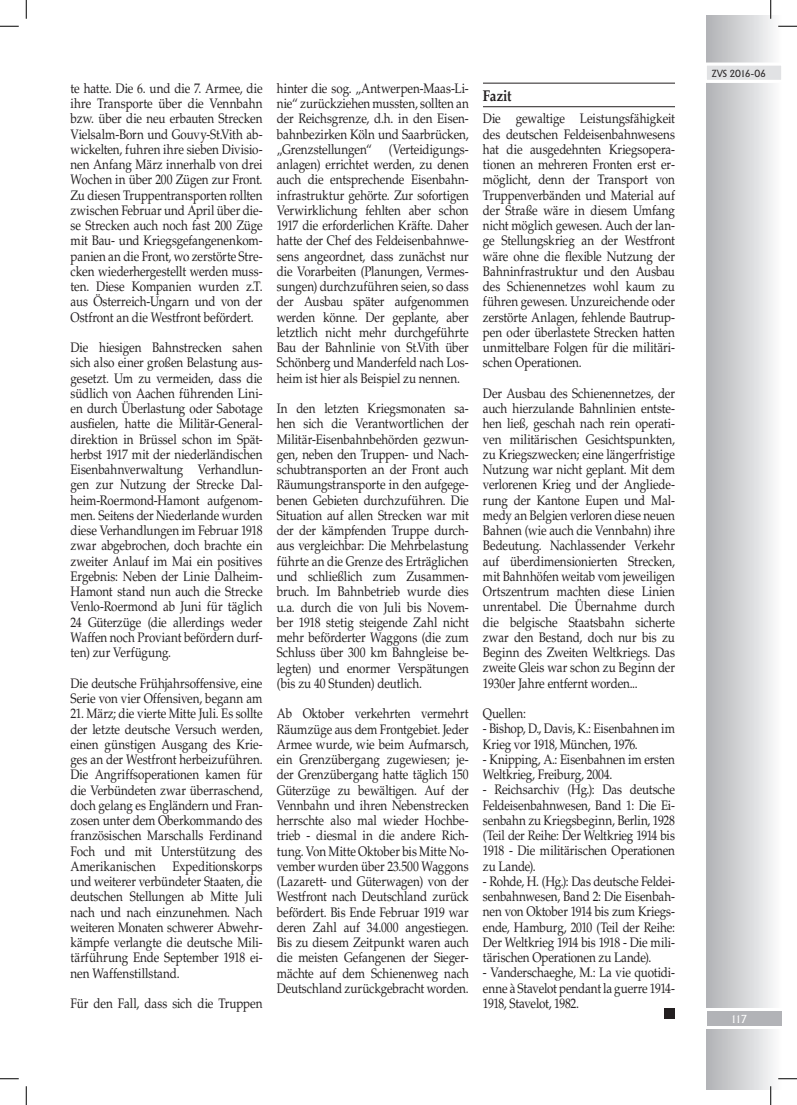
<style>
.page{position:relative;width:797px;height:1105px;background:#fff}
.page>*{position:absolute;margin:0;border:0;box-sizing:border-box;transform-origin:0 0}
.t1{font:700 15.62px "Palatino LT Std";letter-spacing:-.02em;color:#231f20;scale:.85 1}
.t2{font:13.75px/15.2px "Palatino LT Std";letter-spacing:-.01em;color:#231f20;text-align:justify;scale:.85 1}
.t3{font:11.25px "Adelon";color:#fff}
.t4{font:10px "Adelon";letter-spacing:-.025em;color:#231f20}
</style>
<div class="page">
<div style="left:707px;top:16px;width:74px;height:992px;background:linear-gradient(to right,#b1b2b5,#fafafb)"></div>
<div style="left:707px;top:1029px;width:74px;height:60px;background:linear-gradient(to right,#b1b2b6,#fafafb)"></div>
<hr style="left:483px;top:83px;width:192px;height:1px;background:#231f20">
<hr style="left:483px;top:107px;width:192px;height:1px;background:#231f20">
<div style="left:664px;top:1008px;width:11px;height:10px;background:#231f20"></div>
<div style="left:707px;top:1011px;width:74px;height:14px;background:#b2b3b7"></div>
<svg style="left:706px;top:61px;width:75px;height:24px"></svg>
<svg style="left:0;top:25px;width:19px;height:2px"></svg>
<svg style="left:778px;top:25px;width:19px;height:2px"></svg>
<svg style="left:0;top:1078px;width:19px;height:1px"></svg>
<svg style="left:778px;top:1078px;width:19px;height:1px"></svg>
<svg style="left:25px;top:0;width:2px;height:19px"></svg>
<svg style="left:25px;top:1086px;width:2px;height:19px"></svg>
<svg style="left:770px;top:0;width:1px;height:19px"></svg>
<svg style="left:770px;top:1086px;width:1px;height:19px"></svg>
<p class="t2" style="left:71px;top:81px;width:227px">te hatte. Die 6. und die 7. Armee, die ihre Transporte über die Vennbahn bzw. über die neu erbauten Strecken Vielsalm-Born und Gouvy-St.Vith ab&shy;wickelten, fuhren ihre sieben Divisio&shy;nen Anfang März innerhalb von drei Wochen in über 200 Zügen zur Front.<br>Zu diesen Truppentransporten rollten zwischen Februar und April über die&shy;se Strecken auch noch fast 200 Züge mit Bau- und Kriegsgefangenenkom&shy;panien an die Front, wo zerstörte Stre&shy;cken wiederhergestellt werden muss&shy;ten. Diese Kompanien wurden z.T. aus Österreich-Ungarn und von der Ostfront an die Westfront befördert.</p>
<p class="t2" style="left:71px;top:340px;width:227px">Die hiesigen Bahnstrecken sahen sich also einer großen Belastung aus&shy;gesetzt. Um zu vermeiden, dass die südlich von Aachen führenden Lini&shy;en durch Überlastung oder Sabotage ausfielen, hatte die Militär-General&shy;direktion in Brüssel schon im Spät&shy;herbst 1917 mit der niederländischen Eisenbahnverwaltung Verhandlun&shy;gen zur Nutzung der Strecke Dal&shy;heim-Roermond-Hamont aufgenom&shy;men. Seitens der Niederlande wurden diese Verhandlungen im Februar 1918 zwar abgebrochen, doch brachte ein zweiter Anlauf im Mai ein positives Ergebnis: Neben der Linie Dalheim-Hamont stand nun auch die Strecke Venlo-Roermond ab Juni für täglich 24 Güterzüge (die allerdings weder Waffen noch Proviant befördern durf&shy;ten) zur Verfügung.</p>
<p class="t2" style="left:71px;top:676px;width:227px">Die deutsche Frühjahrsoffensive, eine<br>Serie von vier Offensiven, begann am</p>
<p class="t2" style="left:71px;top:706px;width:227px">21. März; die vierte Mitte Juli. Es sollte der letzte deutsche Versuch werden, einen günstigen Ausgang des Krie&shy;ges an der Westfront herbeizuführen.<br>Die Angriffsoperationen kamen für die Verbündeten zwar überraschend, doch gelang es Engländern und Fran&shy;zosen unter dem Oberkommando des französischen Marschalls Ferdinand Foch und mit Unterstützung des Amerikanischen Expeditionskorps und weiterer verbündeter Staaten, die deutschen Stellungen ab Mitte Juli nach und nach einzunehmen. Nach weiteren Monaten schwerer Abwehr&shy;kämpfe verlangte die deutsche Mili&shy;tärführung Ende September 1918 ei&shy;nen Waffenstillstand.</p>
<p class="t2" style="left:71px;top:996px;width:227px">Für den Fall, dass sich die Truppen</p>
<p class="t2" style="left:277px;top:81px;width:227px">hinter die sog. „Antwerpen-Maas-Li&shy;nie“ zurückziehen mussten, sollten an der Reichsgrenze, d.h. in den Eisen&shy;bahnbezirken Köln und Saarbrücken, „Grenzstellungen“ (Verteidigungs&shy;anlagen) errichtet werden, zu denen auch die entsprechende Eisenbahn&shy;infrastruktur gehörte. Zur sofortigen Verwirklichung fehlten aber schon 1917 die erforderlichen Kräfte. Daher hatte der Chef des Feldeisenbahnwe&shy;sens angeordnet, dass zunächst nur die Vorarbeiten (Planungen, Vermes&shy;sungen) durchzuführen seien, so dass der Ausbau später aufgenommen werden könne. Der geplante, aber letztlich nicht mehr durchgeführte Bau der Bahnlinie von St.Vith über Schönberg und Manderfeld nach Los&shy;heim ist hier als Beispiel zu nennen.</p>
<p class="t2" style="left:277px;top:401px;width:227px">In den letzten Kriegsmonaten sa&shy;hen sich die Verantwortlichen der Militär-Eisenbahnbehörden gezwun&shy;gen, neben den Truppen- und Nach&shy;schubtransporten an der Front auch Räumungstransporte in den aufgege&shy;benen Gebieten durchzuführen. Die Situation auf allen Strecken war mit der der kämpfenden Truppe durch&shy;aus vergleichbar: Die Mehrbelastung führte an die Grenze des Erträglichen und schließlich zum Zusammen&shy;bruch. Im Bahnbetrieb wurde dies u.a. durch die von Juli bis Novem&shy;ber 1918 stetig steigende Zahl nicht mehr beförderter Waggons (die zum Schluss über 300 km Bahngleise be&shy;legten) und enormer Verspätungen (bis zu 40 Stunden) deutlich.</p>
<p class="t2" style="left:277px;top:706px;width:227px">Ab Oktober verkehrten vermehrt Räumzüge aus dem Frontgebiet. Jeder Armee wurde, wie beim Aufmarsch, ein Grenzübergang zugewiesen; je&shy;der Grenzübergang hatte täglich 150<br>Güterzüge zu bewältigen. Auf der Vennbahn und ihren Nebenstrecken herrschte also mal wieder Hochbe&shy;trieb - diesmal in die andere Rich&shy;tung. Von Mitte Oktober bis Mitte No&shy;vember wurden über 23.500 Waggons (Lazarett- und Güterwagen) von der Westfront nach Deutschland zurück befördert. Bis Ende Februar 1919 war deren Zahl auf 34.000 angestiegen.<br>Bis zu diesem Zeitpunkt waren auch die meisten Gefangenen der Sieger&shy;mächte auf dem Schienenweg nach Deutschland zurückgebracht worden.</p>
<p class="t1" style="left:483px;top:86px;width:35px">Fazit</p>
<p class="t2" style="left:483px;top:111px;width:227px">Die gewaltige Leistungsfähigkeit des deutschen Feldeisenbahnwesens hat die ausgedehnten Kriegsopera&shy;tionen an mehreren Fronten erst er&shy;möglicht, denn der Transport von Truppenverbänden und Material auf der Straße wäre in diesem Umfang nicht möglich gewesen. Auch der lan&shy;ge Stellungskrieg an der Westfront wäre ohne die flexible Nutzung der Bahninfrastruktur und den Ausbau des Schienennetzes wohl kaum zu führen gewesen. Unzureichende oder zerstörte Anlagen, fehlende Bautrup&shy;pen oder überlastete Strecken hatten unmittelbare Folgen für die militäri&shy;schen Operationen.</p>
<p class="t2" style="left:483px;top:386px;width:227px">Der Ausbau des Schienennetzes, der auch hierzulande Bahnlinien entste&shy;hen ließ, geschah nach rein operati&shy;ven militärischen Gesichtspunkten, zu Kriegszwecken; eine längerfristige Nutzung war nicht geplant. Mit dem verlorenen Krieg und der Angliede&shy;rung der Kantone Eupen und Mal&shy;medy an Belgien verloren diese neuen Bahnen (wie auch die Vennbahn) ihre Bedeutung. Nachlassender Verkehr auf überdimensionierten Strecken, mit Bahnhöfen weitab vom jeweiligen Ortszentrum machten diese Linien unrentabel. Die Übernahme durch die belgische Staatsbahn sicherte zwar den Bestand, doch nur bis zu Beginn des Zweiten Weltkriegs. Das zweite Gleis war schon zu Beginn der 1930er Jahre entfernt worden...</p>
<p class="t2" style="left:483px;top:706px;width:52px">Quellen:</p>
<p class="t2" style="left:483px;top:721px;width:227px">- Bishop, D., Davis, K.: Eisenbahnen im<br>Krieg vor 1918, München, 1976.</p>
<p class="t2" style="left:483px;top:752px;width:227px">- Knipping, A.: Eisenbahnen im ersten<br>Weltkrieg, Freiburg, 2004.</p>
<p class="t2" style="left:483px;top:782px;width:227px">- Reichsarchiv (Hg.): Das deutsche Feldeisenbahnwesen, Band 1: Die Ei&shy;senbahn zu Kriegsbeginn, Berlin, 1928 (Teil der Reihe: Der Weltkrieg 1914 bis 1918 - Die militärischen Operationen zu Lande).</p>
<p class="t2" style="left:483px;top:874px;width:227px">- Rohde, H. (Hg.): Das deutsche Feldei&shy;senbahnwesen, Band 2: Die Eisenbah&shy;nen von Oktober 1914 bis zum Kriegs&shy;ende, Hamburg, 2010 (Teil der Reihe:<br>Der Weltkrieg 1914 bis 1918 - Die mili&shy;tärischen Operationen zu Lande).</p>
<p class="t2" style="left:483px;top:965px;width:227px">- Vanderschaeghe, M.: La vie quotidi&shy;enne à Stavelot pendant la guerre 1914- 1918, Stavelot, 1982.</p>
<p class="t4" style="left:711px;top:67px;width:56px">ZVS 2016-06</p>
<p class="t3" style="left:730px;top:1012px;width:18px">117</p>
</div>
